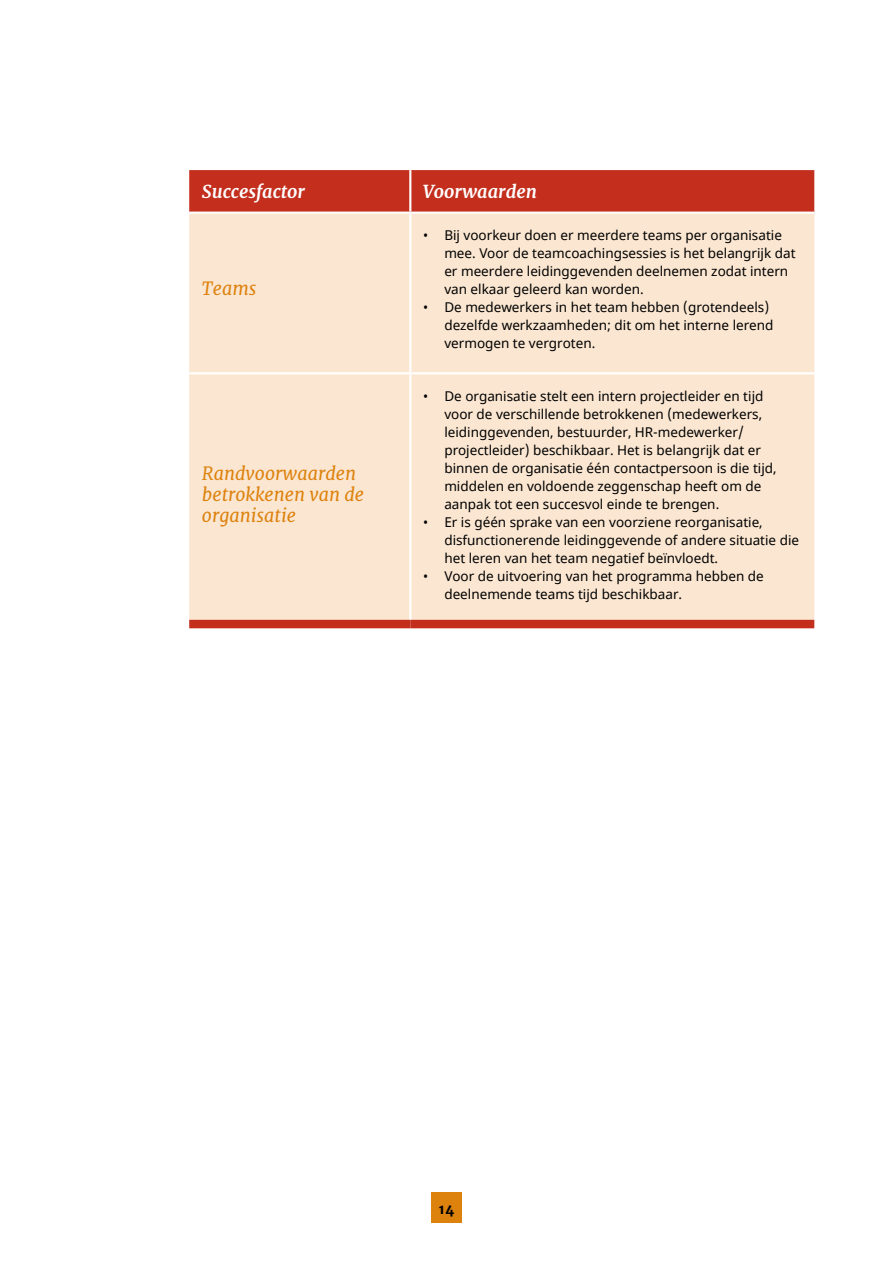
<style>
.page{position:relative;width:893px;height:1263px;background:#fff}
.page>*{position:absolute;margin:0;border:0;box-sizing:border-box;transform-origin:0 0}
.t1{font:italic 18px/21px "Merriweather";color:#de820e}
.t2{font:italic 700 18px "Merriweather";color:#fff}
.t3{font:13.5px/18px "Noto Sans";color:#000}
.t4{font:700 13.5px "Merriweather Sans";color:#000}
</style>
<div class="page">
<div style="left:431px;top:1192px;width:31px;height:31px;background:#de820e"></div>
<div style="left:189px;top:170px;width:625px;height:42px;background:#c32e1d"></div>
<div style="left:189px;top:214px;width:625px;height:406px;background:#fae6d1"></div>
<hr style="left:409px;top:170px;width:2px;height:42px;background:#fff">
<hr style="left:409px;top:214px;width:2px;height:158px;background:#fff">
<hr style="left:409px;top:374px;width:2px;height:246px;background:#fff">
<div style="left:189px;top:620px;width:221px;height:8px;background:#c32e1d"></div>
<div style="left:410px;top:620px;width:404px;height:8px;background:#c32e1d"></div>
<hr style="left:189px;top:372px;width:221px;height:2px;background:#fff">
<hr style="left:410px;top:372px;width:404px;height:2px;background:#fff">
<h1 class="t2" style="left:202px;top:179px;width:105px">Succesfactor</h1>
<h1 class="t2" style="left:423px;top:179px;width:116px">Voorwaarden</h1>
<h1 class="t1" style="left:202px;top:278px;width:56px">Teams</h1>
<h1 class="t1" style="left:202px;top:463px;width:164px">Randvoorwaarden betrokkenen van de organisatie</h1>
<p class="t3" style="left:444px;top:226px;width:353px;text-indent:-21px">• Bij voorkeur doen er meerdere teams per organisatie mee. Voor de teamcoachingsessies is het belangrijk dat er meerdere leidinggevenden deelnemen zodat intern van elkaar geleerd kan worden.</p>
<p class="t3" style="left:444px;top:298px;width:331px;text-indent:-21px">• De medewerkers in het team hebben (grotendeels) dezelfde werkzaamheden; dit om het interne lerend vermogen te vergroten.</p>
<p class="t3" style="left:444px;top:387px;width:334px;text-indent:-21px">• De organisatie stelt een intern projectleider en tijd voor de verschillende betrokkenen (medewerkers, leidinggevenden, bestuurder, HR-medewerker/ projectleider) beschikbaar. Het is belangrijk dat er binnen de organisatie één contactpersoon is die tijd, middelen en voldoende zeggenschap heeft om de aanpak tot een succesvol einde te brengen.</p>
<p class="t3" style="left:444px;top:513px;width:356px;text-indent:-21px">• Er is géén sprake van een voorziene reorganisatie, disfunctionerende leidinggevende of andere situatie die het leren van het team negatief beïnvloedt.</p>
<p class="t3" style="left:444px;top:567px;width:321px;text-indent:-21px">• Voor de uitvoering van het programma hebben de deelnemende teams tijd beschikbaar.</p>
<p class="t4" style="left:438px;top:1200px;width:17px">14</p>
</div>
